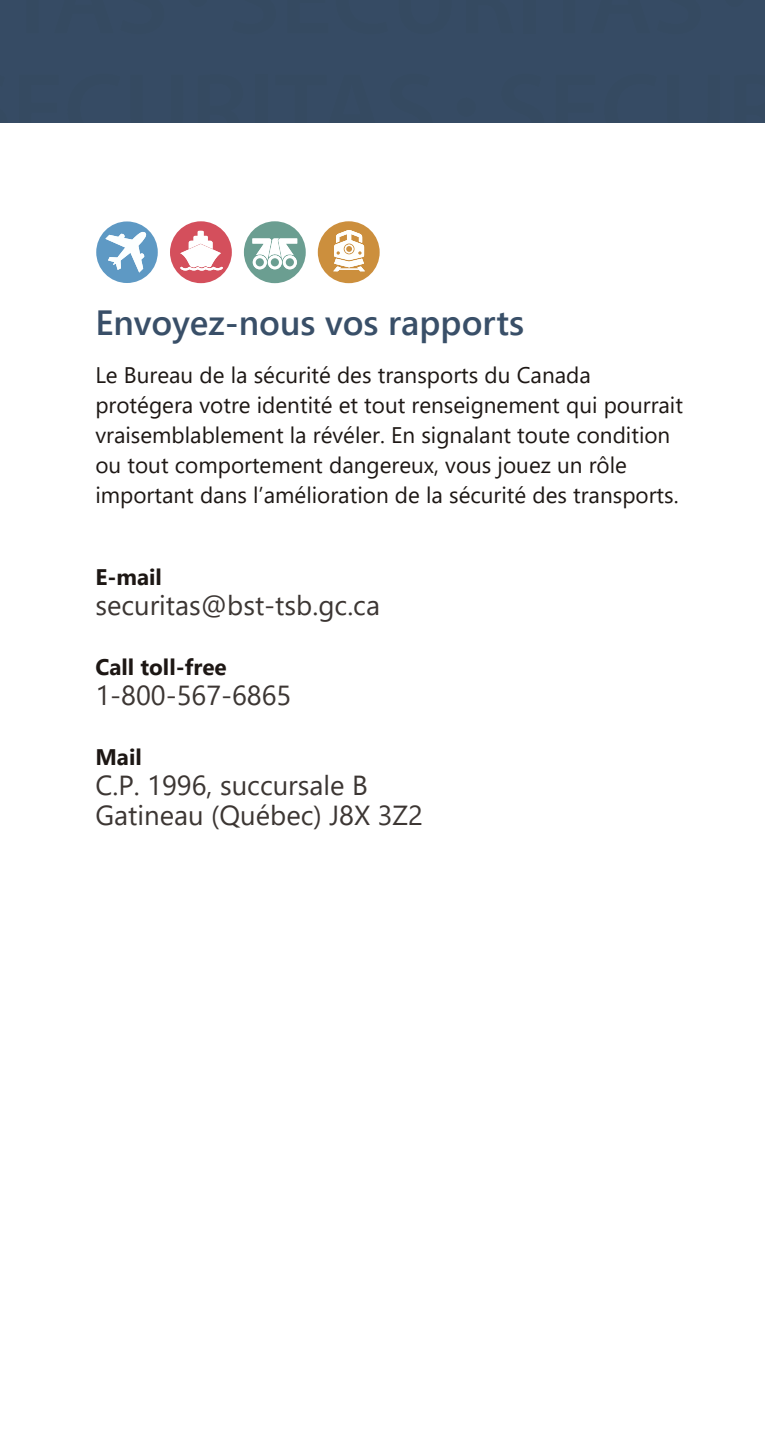
<style>
.page{position:relative;width:765px;height:1440px;background:#fff}
.page>*{position:absolute;margin:0;border:0;box-sizing:border-box;transform-origin:0 0}
.t1{font:600 35px "Segoe UI";color:#394f68}
.t2{font:27.5px/30px "Segoe UI";color:#3c3633}
.t3{font:22.5px/30px "Segoe UI";color:#1d1714}
.t4{font:700 22.5px "Segoe UI";color:#1d1714}
</style>
<div class="page">
<svg style="left:318px;top:221px;width:62px;height:62px"></svg>
<div style="left:244px;top:221px;width:62px;height:62px;background:#6b9e91;border-radius:50%"></div>
<svg style="left:268px;top:255px;width:14px;height:14px"></svg>
<svg style="left:283px;top:255px;width:14px;height:14px"></svg>
<svg style="left:253px;top:255px;width:14px;height:14px"></svg>
<svg style="left:252px;top:238px;width:45px;height:23px"></svg>
<div style="left:271px;top:258px;width:8px;height:8px;background:#6b9e91;border-radius:50%"></div>
<div style="left:286px;top:258px;width:8px;height:8px;background:#6b9e91;border-radius:50%"></div>
<div style="left:256px;top:258px;width:8px;height:8px;background:#6b9e91;border-radius:50%"></div>
<svg style="left:96px;top:221px;width:62px;height:62px"></svg>
<div style="left:170px;top:221px;width:62px;height:62px;background:#d44f5c;border-radius:50%"></div>
<svg style="left:180px;top:231px;width:43px;height:40px"></svg>
<div style="left:0;top:0;width:765px;height:122px;background:#364b64"></div>
<h1 class="t1" style="left:95px;top:289px;width:430px">Envoyez-nous vos rapports</h1>
<p class="t3" style="left:95px;top:358px;width:589px">Le Bureau de la sécurité des transports du Canada protégera votre identité et tout renseignement qui pourrait vraisemblablement la révéler. En signalant toute condition ou tout comportement dangereux, vous jouez un rôle important dans l’amélioration de la sécurité des transports.</p>
<p class="t4" style="left:95px;top:556px;width:68px">E-mail</p>
<p class="t2" style="left:95px;top:588px;width:286px">securitas@bst-tsb.gc.ca</p>
<p class="t4" style="left:95px;top:646px;width:133px">Call toll-free</p>
<p class="t2" style="left:95px;top:678px;width:198px">1-800-567-6865</p>
<p class="t4" style="left:95px;top:736px;width:48px">Mail</p>
<p class="t2" style="left:95px;top:768px;width:329px">C.P. 1996, succursale B<br>Gatineau (Québec) J8X 3Z2</p>
</div>
